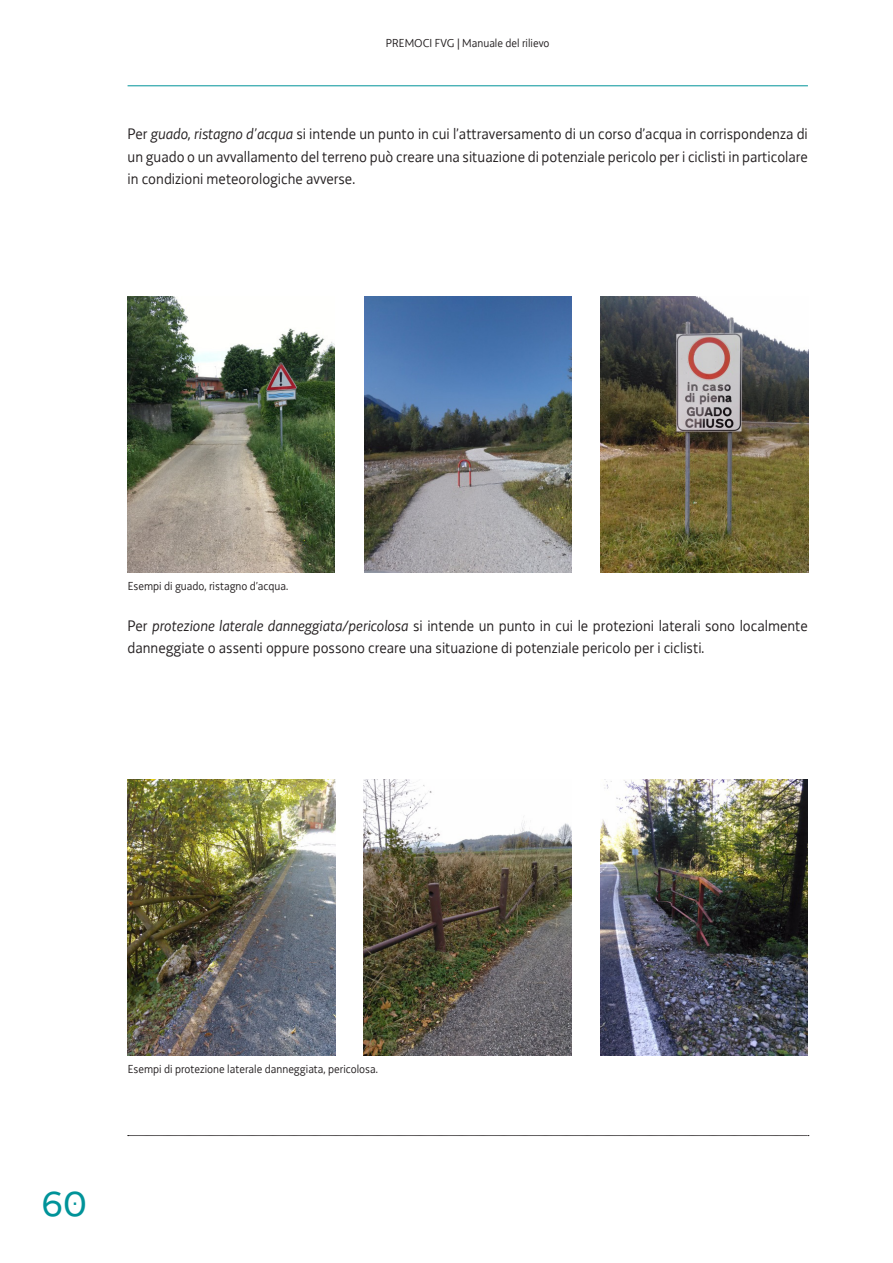
<style>
.page{position:relative;width:893px;height:1263px;background:#fff}
.page>*{position:absolute;margin:0;border:0;box-sizing:border-box;transform-origin:0 0}
.t1{font:45px "Decima WE";color:#009399}
.PARAGRAFO{font:15.75px/22.5px "Decima WE";color:#231f20;text-align:justify}
.Didascalie_immagini{font:12px "Decima WE";color:#231f20}
.s1{font-style:italic}
</style>
<div class="page">
<svg style="left:128px;top:1135px;width:681px;height:1px"></svg>
<hr style="left:128px;top:86px;width:680px;height:1px;background:#009399">
<img style="left:127px;top:296px;width:208px;height:277px">
<img style="left:364px;top:296px;width:207px;height:277px">
<img style="left:601px;top:296px;width:207px;height:277px">
<img style="left:128px;top:779px;width:207px;height:276px">
<img style="left:364px;top:779px;width:207px;height:276px">
<img style="left:600px;top:779px;width:208px;height:276px">
<p class="Didascalie_immagini" style="left:386px;top:36px;width:165px">PREMOCI FVG | Manuale del rilievo</p>
<p class="PARAGRAFO" style="left:128px;top:123px;width:682px">Per <span class="s1">guado, ristagno d’acqua</span> si intende un punto in cui l’attraversamento di un corso d’acqua in corrispondenza di un guado o un avvallamento del terreno può creare una situazione di potenziale pericolo per i ciclisti in particolare in condizioni meteorologiche avverse.</p>
<p class="Didascalie_immagini" style="left:128px;top:579px;width:162px">Esempi di guado, ristagno d’acqua.</p>
<p class="PARAGRAFO" style="left:127px;top:614px;width:682px">Per <span class="s1">protezione laterale danneggiata/pericolosa</span> si intende un punto in cui le protezioni laterali sono localmente danneggiate o assenti oppure possono creare una situazione di potenziale pericolo per i ciclisti.</p>
<p class="Didascalie_immagini" style="left:128px;top:1062px;width:252px">Esempi di protezione laterale danneggiata, pericolosa.</p>
<h1 class="t1" style="left:41px;top:1175px;width:46px">60</h1>
</div>
